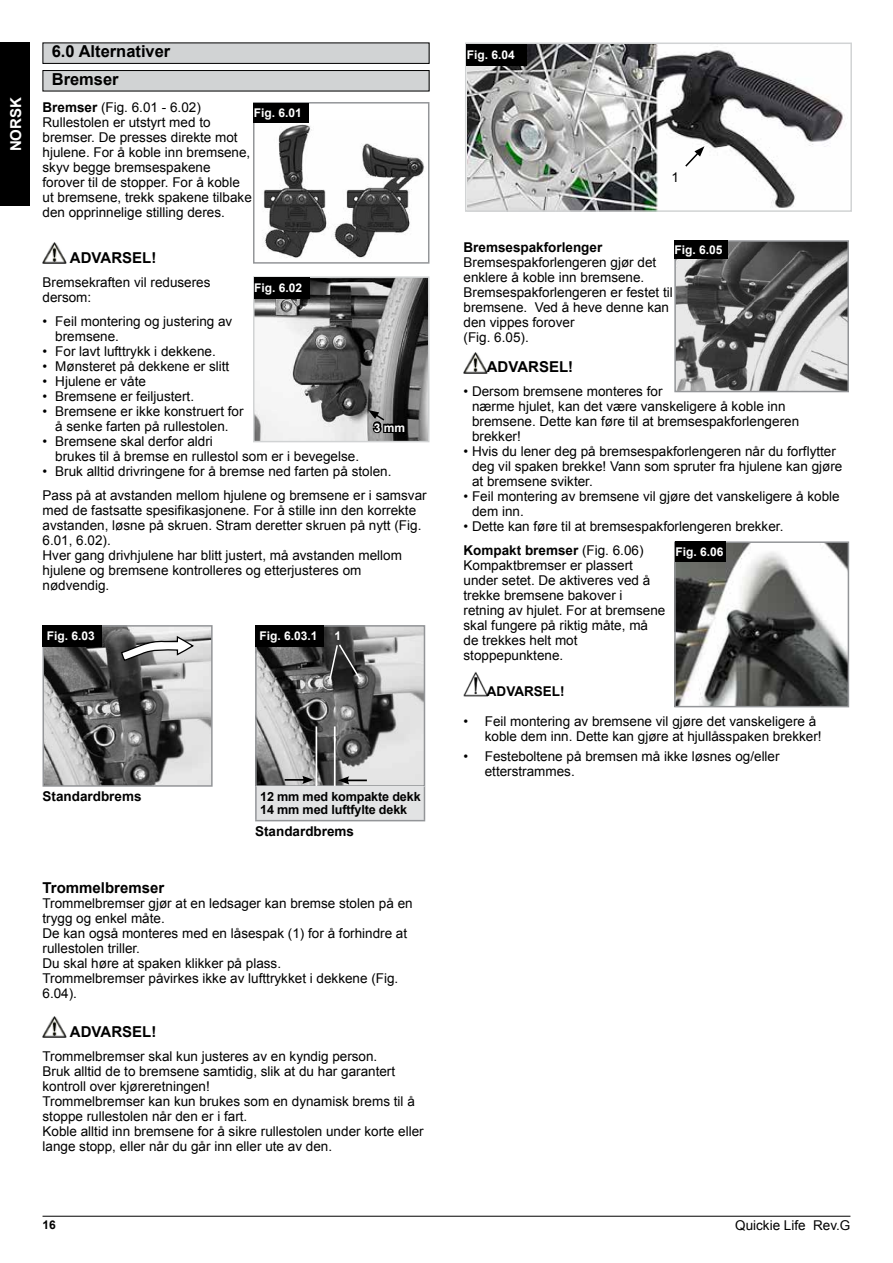
<style>
.page{position:relative;width:893px;height:1263px;background:#fff}
.page>*{position:absolute;margin:0;border:0;box-sizing:border-box;transform-origin:0 0}
.NO-HEADING{font:700 16.5px "Arial";color:#000}
.NO-SUB-HEADING{font:700 16.5px "Arial";color:#000}
.Pa3{font:700 15px "Arial";color:#000}
.BODY_TEXT{font:700 15px "Arial";color:#000}
.WARNING{font:700 15px "Arial";color:#000}
.t1{font:700 15px "Arial";color:#fff}
.BODY_TEXT-2{font:13.5px/15px "Arial";color:#000}
.Body_Text{font:13.5px/15px "Arial";color:#000}
.BODY_TEXT-3{font:700 13.5px "Arial";color:#000}
.Body_Text_Bold{font:700 13.5px "Arial";color:#000}
.t2{font:700 12.6px "Arial";letter-spacing:-.01em;color:#000}
.FIG{font:700 12px "Arial";color:#fff}
.Bildnummer{font:700 12px "Arial";color:#fff}
.t3{font:700 12px "Arial";color:#000}
.ziffern_im_Bild{font:700 12px "Arial";color:#fff}
.s1{font-weight:700}
.s2{font-weight:400}
</style>
<div class="page">
<div style="left:0;top:43px;width:30px;height:163px;background:#000"></div>
<hr style="left:43px;top:1216px;width:807px;height:1px;background:#000">
<img style="left:43px;top:242px;width:23px;height:21px">
<img style="left:463px;top:352px;width:24px;height:21px">
<img style="left:463px;top:672px;width:24px;height:24px">
<img style="left:677px;top:243px;width:169px;height:146px">
<div style="left:674px;top:240px;width:175px;height:152px;border:2px solid #939598"></div>
<div style="left:674px;top:240px;width:54px;height:19px;background:#000"></div>
<img style="left:43px;top:1016px;width:23px;height:21px">
<div style="left:43px;top:71px;width:386px;height:20px;background:#d1d3d4"></div>
<div style="left:43px;top:70px;width:386px;height:21px;border:1px solid #000"></div>
<img style="left:262px;top:124px;width:163px;height:134px">
<div style="left:253px;top:102px;width:176px;height:162px;border:2px solid #939598"></div>
<div style="left:254px;top:103px;width:55px;height:20px;background:#000"></div>
<div style="left:43px;top:43px;width:386px;height:20px;background:#d1d3d4"></div>
<div style="left:43px;top:43px;width:386px;height:21px;border:1px solid #000"></div>
<img style="left:468px;top:46px;width:377px;height:163px">
<div style="left:465px;top:43px;width:387px;height:169px;border:2px solid #d1d3d4"></div>
<svg style="left:684px;top:146px;width:20px;height:22px"></svg>
<div style="left:467px;top:44px;width:60px;height:21px;background:#000"></div>
<img style="left:256px;top:279px;width:170px;height:160px">
<div style="left:253px;top:276px;width:176px;height:166px;border:2px solid #d1d3d4"></div>
<div style="left:254px;top:277px;width:55px;height:22px;background:#000"></div>
<svg style="left:368px;top:410px;width:39px;height:25px"></svg>
<img style="left:677px;top:544px;width:169px;height:160px">
<div style="left:674px;top:541px;width:175px;height:166px;border:2px solid #939598"></div>
<div style="left:675px;top:541px;width:51px;height:21px;background:#000"></div>
<img style="left:46px;top:628px;width:164px;height:156px">
<div style="left:43px;top:625px;width:170px;height:162px;border:2px solid #939598"></div>
<svg style="left:121px;top:635px;width:73px;height:27px"></svg>
<img style="left:258px;top:628px;width:164px;height:156px">
<div style="left:255px;top:625px;width:170px;height:162px;border:2px solid #939598"></div>
<hr style="left:334px;top:726px;width:2px;height:60px;background:#fff">
<hr style="left:316px;top:726px;width:1px;height:60px;background:#fff">
<hr style="left:346px;top:779px;width:21px;height:2px;background:#000">
<svg style="left:338px;top:776px;width:11px;height:8px"></svg>
<hr style="left:285px;top:779px;width:20px;height:2px;background:#000">
<svg style="left:302px;top:776px;width:12px;height:8px"></svg>
<svg style="left:328px;top:643px;width:34px;height:39px"></svg>
<div style="left:43px;top:625px;width:59px;height:21px;background:#000"></div>
<div style="left:255px;top:625px;width:68px;height:21px;background:#000"></div>
<div style="left:256px;top:786px;width:168px;height:35px;background:#e2e3e4"></div>
<hr style="left:255px;top:786px;width:2px;height:34px;background:#939598">
<hr style="left:424px;top:786px;width:1px;height:34px;background:#939598">
<hr style="left:255px;top:820px;width:170px;height:1px;background:#939598">
<p class="t1" style="left:6px;top:151px;width:56px;rotate:-90deg">NORSK</p>
<p class="NO-HEADING" style="left:52px;top:40px;width:120px">6.0 Alternativer</p>
<p class="NO-SUB-HEADING" style="left:52px;top:68px;width:68px">Bremser</p>
<p class="BODY_TEXT-2" style="left:43px;top:100px;width:160px"><span class="s1">Bremser</span> (Fig. 6.01 - 6.02)</p>
<p class="BODY_TEXT-2" style="left:43px;top:115px;width:211px">Rullestolen er utstyrt med to bremser. De presses direkte mot hjulene. For å koble inn bremsene, skyv begge bremsespakene forover til de stopper. For å koble ut bremsene, trekk spakene tilbake den opprinnelige stilling deres.</p>
<p class="BODY_TEXT" style="left:70px;top:247px;width:88px">ADVARSEL!</p>
<p class="BODY_TEXT-2" style="left:43px;top:274px;width:170px">Bremsekraften vil reduseres dersom:</p>
<p class="BODY_TEXT-2" style="left:55px;top:313px;width:179px;text-indent:-13px">• Feil montering og justering av bremsene.</p>
<p class="BODY_TEXT-2" style="left:43px;top:343px;width:175px">• For lavt lufttrykk i dekkene.</p>
<p class="BODY_TEXT-2" style="left:43px;top:358px;width:188px">• Mønsteret på dekkene er slitt</p>
<p class="BODY_TEXT-2" style="left:43px;top:373px;width:105px">• Hjulene er våte</p>
<p class="BODY_TEXT-2" style="left:43px;top:388px;width:153px">• Bremsene er feiljustert.</p>
<p class="BODY_TEXT-2" style="left:43px;top:403px;width:203px;text-align:center">• Bremsene er ikke konstruert for å senke farten på rullestolen.</p>
<p class="BODY_TEXT-2" style="left:55px;top:433px;width:305px;text-indent:-13px">• Bremsene skal derfor aldri<br>brukes til å bremse en rullestol som er i bevegelse.</p>
<p class="BODY_TEXT-2" style="left:43px;top:463px;width:350px">• Bruk alltid drivringene for å bremse ned farten på stolen.</p>
<p class="BODY_TEXT-2" style="left:43px;top:487px;width:386px">Pass på at avstanden mellom hjulene og bremsene er i samsvar med de fastsatte spesifikasjonene. For å stille inn den korrekte avstanden, løsne på skruen. Stram deretter skruen på nytt (Fig.<br>6.01, 6.02).</p>
<p class="BODY_TEXT-2" style="left:43px;top:547px;width:361px">Hver gang drivhjulene har blitt justert, må avstanden mellom hjulene og bremsene kontrolleres og etterjusteres om nødvendig.</p>
<p class="FIG" style="left:254px;top:105px;width:50px">Fig. 6.01</p>
<p class="FIG" style="left:254px;top:280px;width:50px">Fig. 6.02</p>
<p class="Bildnummer" style="left:374px;top:419px;width:33px">3 mm</p>
<p class="FIG" style="left:47px;top:628px;width:50px">Fig. 6.03</p>
<p class="FIG" style="left:259px;top:628px;width:60px">Fig. 6.03.1</p>
<p class="ziffern_im_Bild" style="left:335px;top:628px;width:8px">1</p>
<p class="Body_Text_Bold" style="left:43px;top:787px;width:101px">Standardbrems</p>
<p class="t2" style="left:260px;top:788px;width:162px">12 mm med kompakte dekk</p>
<p class="t2" style="left:260px;top:801px;width:149px">14 mm med luftfylte dekk</p>
<p class="Body_Text_Bold" style="left:255px;top:822px;width:101px">Standardbrems</p>
<p class="Pa3" style="left:43px;top:878px;width:123px">Trommelbremser</p>
<p class="Body_Text" style="left:43px;top:896px;width:372px">Trommelbremser gjør at en ledsager kan bremse stolen på en trygg og enkel måte.</p>
<p class="Body_Text" style="left:43px;top:926px;width:366px">De kan også monteres med en låsespak (1) for å forhindre at rullestolen triller.</p>
<p class="Body_Text" style="left:43px;top:956px;width:240px">Du skal høre at spaken klikker på plass.</p>
<p class="Body_Text" style="left:43px;top:971px;width:357px">Trommelbremser påvirkes ikke av lufttrykket i dekkene (Fig.<br>6.04).</p>
<p class="Pa3" style="left:70px;top:1021px;width:88px">ADVARSEL!</p>
<p class="Body_Text" style="left:43px;top:1048px;width:336px">Trommelbremser skal kun justeres av en kyndig person.</p>
<p class="Body_Text" style="left:43px;top:1063px;width:354px">Bruk alltid de to bremsene samtidig, slik at du har garantert kontroll over kjøreretningen!</p>
<p class="Body_Text" style="left:43px;top:1093px;width:374px">Trommelbremser kan kun brukes som en dynamisk brems til å stoppe rullestolen når den er i fart.</p>
<p class="Body_Text" style="left:43px;top:1123px;width:383px">Koble alltid inn bremsene for å sikre rullestolen under korte eller lange stopp, eller når du går inn eller ute av den.</p>
<p class="FIG" style="left:467px;top:47px;width:50px">Fig. 6.04</p>
<p class="BODY_TEXT-2" style="left:671px;top:170px;width:9px">1</p>
<p class="BODY_TEXT-3" style="left:463px;top:238px;width:140px">Bremsespakforlenger</p>
<p class="BODY_TEXT-2" style="left:463px;top:255px;width:194px">Bremsespakforlengeren gjør det enklere å koble inn bremsene.</p>
<p class="BODY_TEXT-2" style="left:463px;top:285px;width:211px">Bremsespakforlengeren er festet til bremsene. Ved å heve denne kan den vippes forover</p>
<p class="BODY_TEXT-2" style="left:463px;top:330px;width:67px">(Fig. 6.05).</p>
<p class="WARNING" style="left:487px;top:357px;width:88px">ADVARSEL!</p>
<p class="BODY_TEXT-2" style="left:472px;top:384px;width:329px;text-indent:-9px">• Dersom bremsene monteres for<br>nærme hjulet, kan det være vanskeligere å koble inn bremsene. Dette kan føre til at bremsespakforlengeren brekker!</p>
<p class="BODY_TEXT-2" style="left:472px;top:444px;width:372px;text-indent:-9px">• Hvis du lener deg på bremsespakforlengeren når du forflytter deg vil spaken brekke! Vann som spruter fra hjulene kan gjøre at bremsene svikter.</p>
<p class="BODY_TEXT-2" style="left:472px;top:489px;width:369px;text-indent:-9px">• Feil montering av bremsene vil gjøre det vanskeligere å koble dem inn.</p>
<p class="BODY_TEXT-2" style="left:463px;top:519px;width:321px">• Dette kan føre til at bremsespakforlengeren brekker.</p>
<p class="BODY_TEXT-3" style="left:463px;top:541px;width:182px">Kompakt bremser <span class="s2">(Fig. 6.06)</span></p>
<p class="BODY_TEXT-2" style="left:463px;top:558px;width:203px">Kompaktbremser er plassert under setet. De aktiveres ved å trekke bremsene bakover i retning av hjulet. For at bremsene skal fungere på riktig måte, må de trekkes helt mot stoppepunktene.</p>
<p class="BODY_TEXT-3" style="left:487px;top:683px;width:79px">ADVARSEL!</p>
<p class="BODY_TEXT-2" style="left:485px;top:714px;width:338px;text-indent:-21px">• Feil montering av bremsene vil gjøre det vanskeligere å koble dem inn. Dette kan gjøre at hjullåsspaken brekker!</p>
<p class="BODY_TEXT-2" style="left:485px;top:749px;width:296px;text-indent:-21px">• Festeboltene på bremsen må ikke løsnes og/eller etterstrammes.</p>
<p class="FIG" style="left:674px;top:242px;width:50px">Fig. 6.05</p>
<p class="FIG" style="left:675px;top:544px;width:50px">Fig. 6.06</p>
<p class="t3" style="left:43px;top:1217px;width:15px">16</p>
<p class="BODY_TEXT-2" style="left:735px;top:1218px;width:117px">Quickie Life Rev.G</p>
</div>
